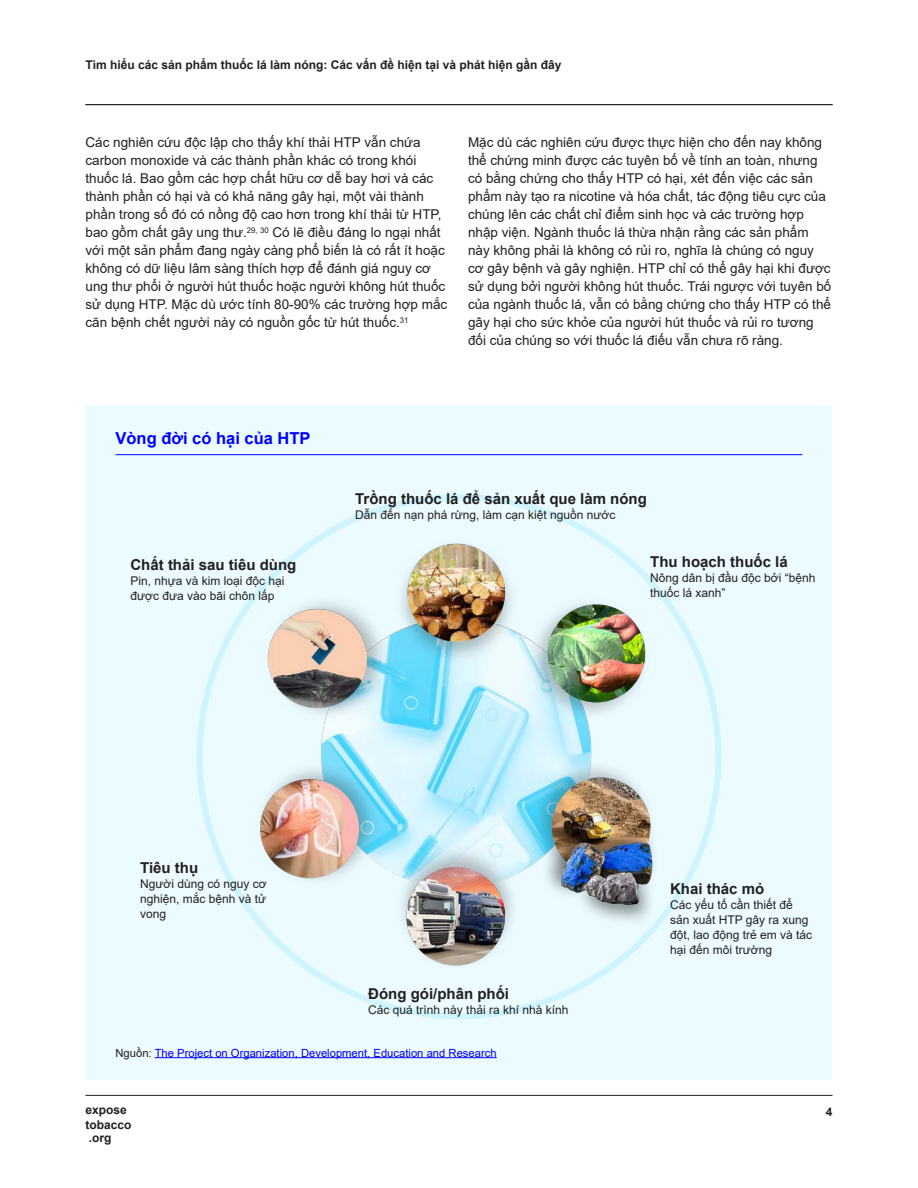
<style>
.page{position:relative;width:918px;height:1188px;background:#fff}
.page>*{position:absolute;margin:0;border:0;box-sizing:border-box;transform-origin:0 0}
.H2_-_Section_Subheadings{font:700 16.5px "Arial";color:#00f}
.P_-_Body_Copy{font:700 15px "Arial";color:#231f20}
.P_-_Body_Copy-2{font:13.5px/18px "Arial";color:#231f20}
.H2_-_Section_Subheadings-2{font:13.5px/18px "Arial";color:#231f20}
.P_-_Body_Copy-3{font:12px/15px "Arial";color:#231f20}
.t1{font:700 12px/13.8px "Arial";color:#231f20}
.P_-_Photo_Caption{font:11.25px "Arial";color:#00f}
.s1{color:#231f20}
</style>
<div class="page">
<hr style="left:86px;top:1095px;width:746px;height:1px;background:#231f20">
<div style="left:86px;top:405px;width:746px;height:675px;background:#ebfbff"></div>
<hr style="left:86px;top:104px;width:746px;height:1px;background:#231f20">
<img style="left:252px;top:535px;width:409px;height:444px">
<hr style="left:155px;top:1057px;width:342px;height:1px;background:#00f">
<hr style="left:116px;top:454px;width:686px;height:1px;background:#00f">
<p class="t1" style="left:86px;top:58px;width:478px">Tìm hiểu các sản phẩm thuốc lá làm nóng: Các vấn đề hiện tại và phát hiện gần đây</p>
<p class="H2_-_Section_Subheadings-2" style="left:85px;top:133px;width:363px">Các nghiên cứu độc lập cho thấy khí thải HTP vẫn chứa carbon monoxide và các thành phần khác có trong khói thuốc lá. Bao gồm các hợp chất hữu cơ dễ bay hơi và các thành phần có hại và có khả năng gây hại, một vài thành phần trong số đó có nồng độ cao hơn trong khí thải từ HTP, bao gồm chất gây ung thư.<sup>29,</sup> <sup>30</sup> Có lẽ điều đáng lo ngại nhất với một sản phẩm đang ngày càng phổ biến là có rất ít hoặc không có dữ liệu lâm sàng thích hợp để đánh giá nguy cơ ung thư phổi ở người hút thuốc hoặc người không hút thuốc sử dụng HTP. Mặc dù ước tính 80-90% các trường hợp mắc căn bệnh chết người này có nguồn gốc từ hút thuốc.<sup>31</sup></p>
<p class="P_-_Body_Copy-2" style="left:468px;top:133px;width:365px">Mặc dù các nghiên cứu được thực hiện cho đến nay không thể chứng minh được các tuyên bố về tính an toàn, nhưng có bằng chứng cho thấy HTP có hại, xét đến việc các sản phẩm này tạo ra nicotine và hóa chất, tác động tiêu cực của chúng lên các chất chỉ điểm sinh học và các trường hợp nhập viện. Ngành thuốc lá thừa nhận rằng các sản phẩm này không phải là không có rủi ro, nghĩa là chúng có nguy cơ gây bệnh và gây nghiện. HTP chỉ có thể gây hại khi được sử dụng bởi người không hút thuốc. Trái ngược với tuyên bố của ngành thuốc lá, vẫn có bằng chứng cho thấy HTP có thể gây hại cho sức khỏe của người hút thuốc và rủi ro tương đối của chúng so với thuốc lá điếu vẫn chưa rõ ràng.</p>
<p class="H2_-_Section_Subheadings" style="left:116px;top:427px;width:197px">Vòng đời có hại của HTP</p>
<p class="P_-_Body_Copy" style="left:130px;top:554px;width:167px">Chất thải sau tiêu dùng</p>
<p class="P_-_Body_Copy-3" style="left:130px;top:573px;width:156px">Pin, nhựa và kim loại độc hại được đưa vào bãi chôn lấp</p>
<p class="P_-_Body_Copy" style="left:355px;top:488px;width:293px">Trồng thuốc lá để sản xuất que làm nóng</p>
<p class="P_-_Body_Copy-3" style="left:355px;top:507px;width:262px">Dẫn đến nạn phá rừng, làm cạn kiệt nguồn nước</p>
<p class="P_-_Body_Copy" style="left:650px;top:551px;width:139px">Thu hoạch thuốc lá</p>
<p class="P_-_Body_Copy-3" style="left:650px;top:570px;width:167px">Nông dân bị đầu độc bởi “bệnh thuốc lá xanh”</p>
<p class="P_-_Body_Copy" style="left:140px;top:857px;width:60px">Tiêu thụ</p>
<p class="P_-_Body_Copy-3" style="left:140px;top:876px;width:128px;text-align:justify">Người dùng có nguy cơ nghiện, mắc bệnh và tử vong</p>
<p class="P_-_Body_Copy" style="left:368px;top:983px;width:142px">Đóng gói/phân phối</p>
<p class="P_-_Body_Copy-3" style="left:368px;top:1002px;width:202px">Các quá trình này thải ra khí nhà kính</p>
<p class="P_-_Body_Copy" style="left:670px;top:878px;width:96px">Khai thác mỏ</p>
<p class="P_-_Body_Copy-3" style="left:670px;top:897px;width:144px">Các yếu tố cần thiết để sản xuất HTP gây ra xung đột, lao động trẻ em và tác hại đến môi trường</p>
<p class="P_-_Photo_Caption" style="left:116px;top:1045px;width:383px"><span class="s1">Nguồn:</span> The Project on Organization, Development, Education and Research</p>
<p class="t1" style="left:86px;top:1103px;width:43px">expose</p>
<p class="t1" style="left:826px;top:1105px;width:8px">4</p>
<p class="t1" style="left:86px;top:1118px;width:48px">tobacco .org</p>
</div>
